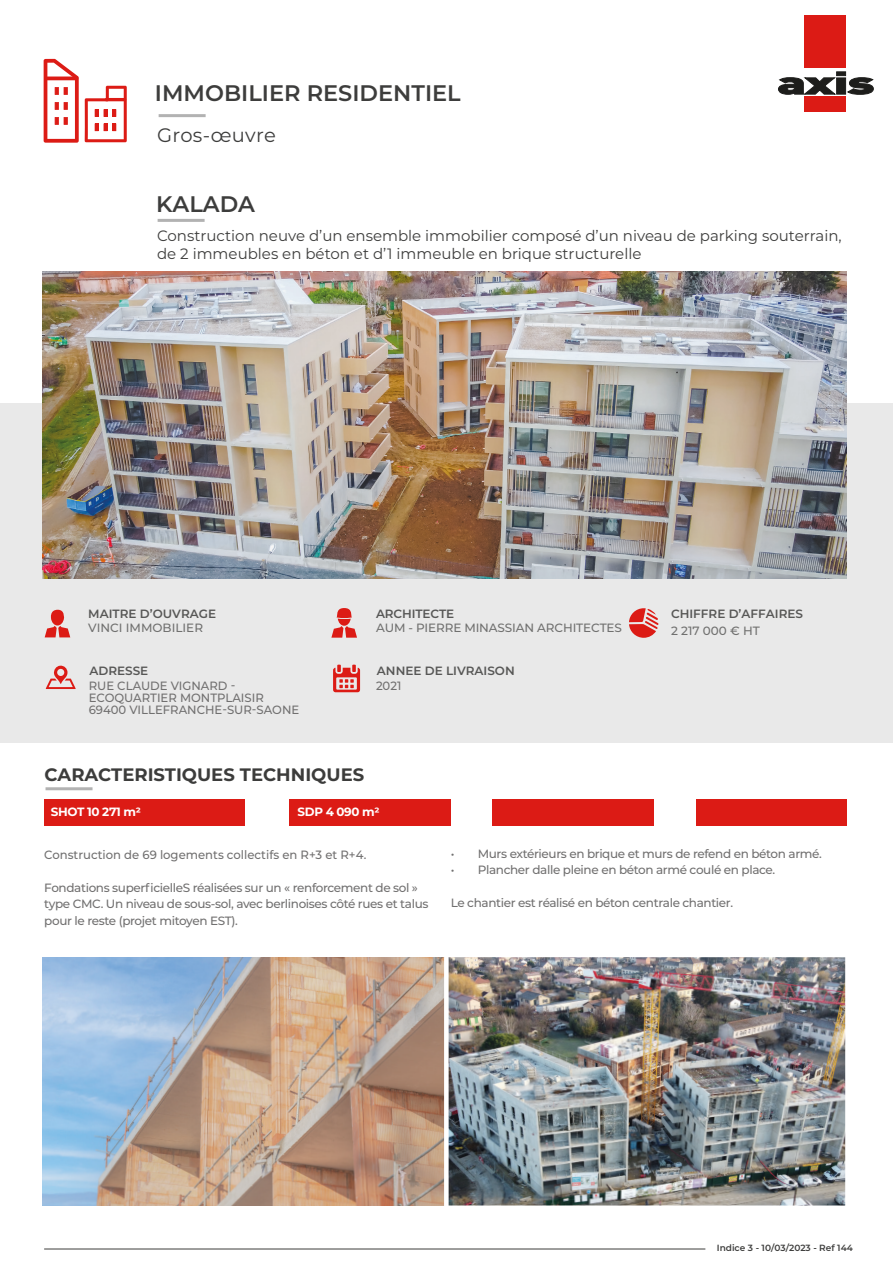
<style>
.page{position:relative;width:893px;height:1263px;background:#fff}
.page>*{position:absolute;margin:0;border:0;box-sizing:border-box;transform-origin:0 0}
.t1{font:600 22.5px "Montserrat";color:#3d3d3c}
.t2{font:19.5px "Montserrat";letter-spacing:.015em;color:#3d3d3c}
.t3{font:700 18px "Montserrat";color:#3c3c3b}
.t4{font:15px/18px "Montserrat";color:#3d3d3c}
.t5{font:500 12px/16.5px "Montserrat";letter-spacing:-.03em;color:#717070}
.t6{font:500 12px/12px "Montserrat";color:#717070}
.t7{font:600 12px "Montserrat";color:#575756}
.t8{font:500 12px "Montserrat";letter-spacing:-.01em;color:#70706f}
.t9{font:700 12px "Montserrat";letter-spacing:-.03em;color:#fff}
.t10{font:600 9px "Montserrat";color:#3d3d3c}
</style>
<div class="page">
<div style="left:804px;top:97px;width:42px;height:15px;background:#dc1b15"></div>
<div style="left:804px;top:16px;width:42px;height:52px;background:#dc1b15"></div>
<svg style="left:778px;top:72px;width:95px;height:22px"></svg>
<hr style="left:44px;top:1248px;width:661px;height:1px;background:#3d3d3c">
<hr style="left:159px;top:114px;width:47px;height:3px;background:#b2b2b2">
<hr style="left:46px;top:787px;width:47px;height:3px;background:#b2b2b2">
<svg style="left:44px;top:59px;width:35px;height:84px"></svg>
<svg style="left:85px;top:86px;width:42px;height:56px"></svg>
<div style="left:0;top:403px;width:893px;height:339px;background:#e9e9e9"></div>
<svg style="left:46px;top:665px;width:30px;height:24px"></svg>
<svg style="left:45px;top:610px;width:25px;height:27px"></svg>
<svg style="left:331px;top:608px;width:26px;height:30px"></svg>
<svg style="left:629px;top:608px;width:29px;height:30px"></svg>
<svg style="left:333px;top:665px;width:27px;height:27px"></svg>
<img style="left:43px;top:272px;width:803px;height:307px">
<hr style="left:158px;top:219px;width:47px;height:3px;background:#b2b2b2">
<div style="left:45px;top:799px;width:200px;height:26px;background:#dc1b15"></div>
<div style="left:289px;top:799px;width:162px;height:26px;background:#dc1b15"></div>
<div style="left:493px;top:799px;width:161px;height:26px;background:#dc1b15"></div>
<div style="left:696px;top:799px;width:151px;height:26px;background:#dc1b15"></div>
<img style="left:449px;top:957px;width:396px;height:248px">
<img style="left:42px;top:957px;width:402px;height:248px">
<h1 class="t1" style="left:155px;top:77px;width:307px">IMMOBILIER RESIDENTIEL</h1>
<h2 class="t2" style="left:157px;top:121px;width:120px">Gros-œuvre</h2>
<h1 class="t1" style="left:156px;top:188px;width:101px">KALADA</h1>
<p class="t4" style="left:157px;top:227px;width:686px">Construction neuve d’un ensemble immobilier composé d’un niveau de parking souterrain, de 2 immeubles en béton et d’1 immeuble en brique structurelle</p>
<p class="t7" style="left:88px;top:605px;width:129px">MAITRE D’OUVRAGE</p>
<p class="t8" style="left:88px;top:620px;width:116px">VINCI IMMOBILIER</p>
<p class="t7" style="left:90px;top:662px;width:60px">ADRESSE</p>
<p class="t6" style="left:89px;top:679px;width:212px">RUE CLAUDE VIGNARD -<br>ECOQUARTIER MONTPLAISIR<br>69400 VILLEFRANCHE-SUR-SAONE</p>
<p class="t7" style="left:376px;top:605px;width:80px">ARCHITECTE</p>
<p class="t8" style="left:376px;top:620px;width:247px">AUM - PIERRE MINASSIAN ARCHITECTES</p>
<p class="t7" style="left:377px;top:662px;width:139px">ANNEE DE LIVRAISON</p>
<p class="t5" style="left:376px;top:677px;width:27px">2021</p>
<h3 class="t3" style="left:45px;top:761px;width:321px">CARACTERISTIQUES TECHNIQUES</h3>
<p class="t9" style="left:51px;top:803px;width:92px">SHOT 10 271 m2</p>
<p class="t9" style="left:298px;top:803px;width:83px">SDP 4 090 m2</p>
<p class="t7" style="left:671px;top:606px;width:133px">CHIFFRE D’AFFAIRES</p>
<p class="t8" style="left:671px;top:622px;width:90px">2 217 000 € HT</p>
<p class="t6" style="left:44px;top:848px;width:324px">Construction de 69 logements collectifs en R+3 et R+4.</p>
<p class="t5" style="left:44px;top:879px;width:386px">Fondations superficielleS réalisées sur un « renforcement de sol » type CMC. Un niveau de sous-sol, avec berlinoises côté rues et talus pour le reste (projet mitoyen EST).</p>
<p class="t5" style="left:451px;top:844px;width:373px">• Murs extérieurs en brique et murs de refend en béton armé.</p>
<p class="t5" style="left:451px;top:861px;width:326px">• Plancher dalle pleine en béton armé coulé en place.</p>
<p class="t5" style="left:451px;top:894px;width:284px">Le chantier est réalisé en béton centrale chantier.</p>
<p class="t10" style="left:717px;top:1242px;width:138px">Indice 3 - 10/03/2023 - Ref 144</p>
</div>
